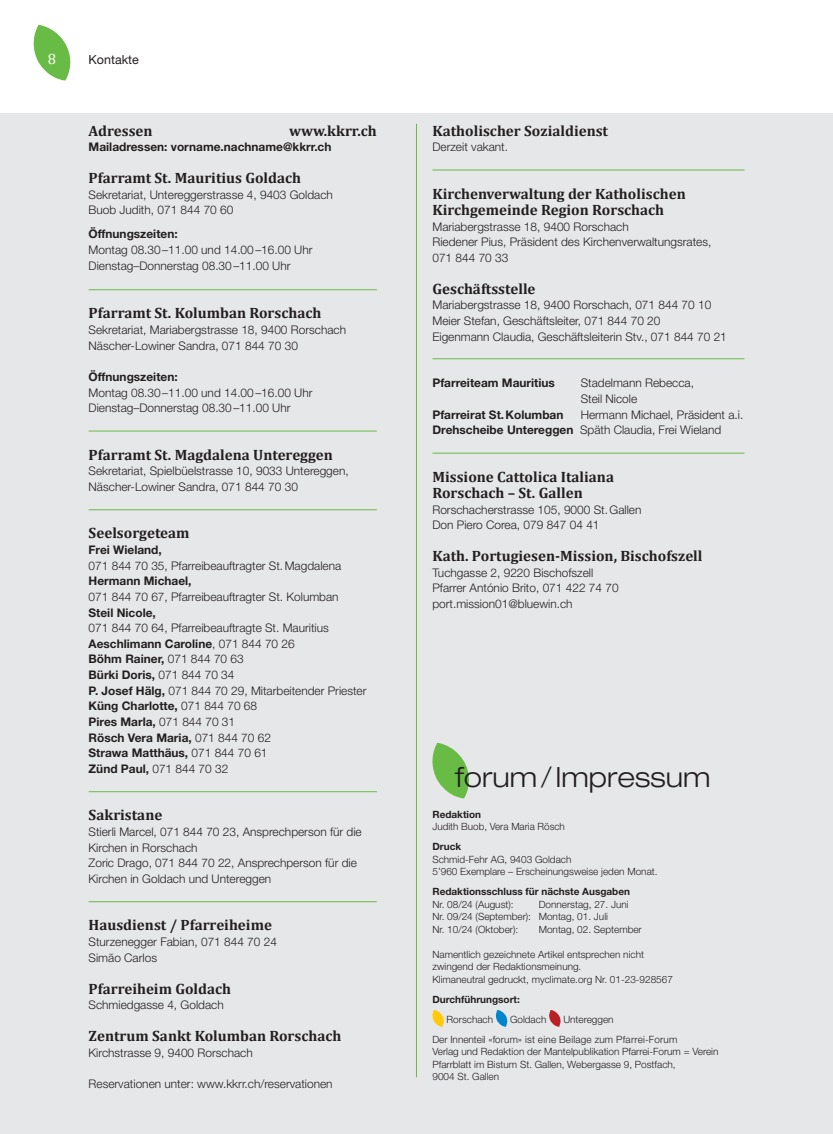
<style>
.page{position:relative;width:833px;height:1134px;background:#fff}
.page>*{position:absolute;margin:0;border:0;box-sizing:border-box;transform-origin:0 0}
.t1{font:300 expanded 27.88px "Helvetica Neue LT Std";color:#231f20}
.t2{font:700 15px/16.2px "Cambria";color:#231f20}
.t3{font:15px "Cambria";color:#fff}
.t4{font:12.5px "Helvetica Neue LT Std";color:#231f20}
.t5{font:300 11.88px/15.6px "Helvetica Neue LT Std";color:#231f20}
.t6{font:700 11.88px "Helvetica Neue LT Std";color:#231f20}
.t7{font:300 10px/12.5px "Helvetica Neue LT Std";color:#231f20}
.t8{font:700 10px "Helvetica Neue LT Std";color:#231f20}
.s1{font-weight:700}
</style>
<div class="page">
<div style="left:0;top:113px;width:833px;height:1021px;background:#e6e7e9"></div>
<hr style="left:89px;top:289px;width:288px;height:1px;background:#68bc45">
<hr style="left:89px;top:431px;width:288px;height:1px;background:#68bc45">
<hr style="left:89px;top:509px;width:288px;height:1px;background:#68bc45">
<hr style="left:89px;top:791px;width:288px;height:1px;background:#68bc45">
<hr style="left:89px;top:901px;width:288px;height:1px;background:#68bc45">
<hr style="left:432px;top:170px;width:312px;height:1px;background:#68bc45">
<hr style="left:432px;top:358px;width:312px;height:1px;background:#68bc45">
<hr style="left:432px;top:453px;width:312px;height:1px;background:#68bc45">
<hr style="left:416px;top:124px;width:1px;height:953px;background:#68bc45">
<svg style="left:432px;top:1010px;width:12px;height:17px"></svg>
<svg style="left:495px;top:1010px;width:13px;height:17px"></svg>
<svg style="left:549px;top:1010px;width:12px;height:17px"></svg>
<svg style="left:432px;top:743px;width:37px;height:55px"></svg>
<svg style="left:33px;top:25px;width:38px;height:56px"></svg>
<p class="t3" style="left:48px;top:50px;width:10px">8</p>
<p class="t4" style="left:89px;top:52px;width:52px">Kontakte</p>
<p class="t2" style="left:89px;top:122px;width:66px">Adressen</p>
<p class="t2" style="left:289px;top:122px;width:89px">www.kkrr.ch</p>
<p class="t6" style="left:89px;top:140px;width:244px">Mailadressen: vorname.nachname@kkrr.ch</p>
<p class="t2" style="left:89px;top:169px;width:214px">Pfarramt St. Mauritius Goldach</p>
<p class="t5" style="left:89px;top:186px;width:246px">Sekretariat, Untereggerstrasse 4, 9403 Goldach<br>Buob Judith, 071 844 70 60</p>
<p class="t6" style="left:89px;top:227px;width:91px">Öffnungszeiten:</p>
<p class="t5" style="left:89px;top:242px;width:225px">Montag 08.30–11.00 und 14.00–16.00 Uhr<br>Dienstag–Donnerstag 08.30–11.00 Uhr</p>
<p class="t2" style="left:89px;top:305px;width:234px">Pfarramt St. Kolumban Rorschach</p>
<p class="t5" style="left:89px;top:322px;width:259px">Sekretariat, Mariabergstrasse 18, 9400 Rorschach<br>Näscher-Lowiner Sandra, 071 844 70 30</p>
<p class="t6" style="left:89px;top:369px;width:91px">Öffnungszeiten:</p>
<p class="t5" style="left:89px;top:384px;width:225px">Montag 08.30–11.00 und 14.00–16.00 Uhr<br>Dienstag–Donnerstag 08.30–11.00 Uhr</p>
<p class="t2" style="left:89px;top:446px;width:246px">Pfarramt St. Magdalena Untereggen</p>
<p class="t5" style="left:89px;top:463px;width:262px">Sekretariat, Spielbüelstrasse 10, 9033 Untereggen,<br>Näscher-Lowiner Sandra, 071 844 70 30</p>
<p class="t2" style="left:89px;top:525px;width:102px">Seelsorgeteam</p>
<p class="t6" style="left:89px;top:542px;width:75px">Frei Wieland,</p>
<p class="t5" style="left:89px;top:557px;width:254px">071 844 70 35, Pfarreibeauftragter St.Magdalena</p>
<p class="t6" style="left:89px;top:574px;width:104px">Hermann Michael,</p>
<p class="t5" style="left:89px;top:589px;width:251px">071 844 70 67, Pfarreibeauftragter St. Kolumban</p>
<p class="t6" style="left:89px;top:605px;width:69px">Steil Nicole,</p>
<p class="t5" style="left:89px;top:620px;width:279px">071 844 70 64, Pfarreibeauftragte St. Mauritius<br><span class="s1">Aeschlimann Caroline</span>, 071 844 70 26<br><span class="s1">Böhm Rainer,</span> 071 844 70 63<br><span class="s1">Bürki Doris,</span> 071 844 70 34<br><span class="s1">P. Josef Hälg,</span> 071 844 70 29, Mitarbeitender Priester<br><span class="s1">Küng Charlotte,</span> 071 844 70 68<br><span class="s1">Pires Marla,</span> 071 844 70 31<br><span class="s1">Rösch Vera Maria,</span> 071 844 70 62<br><span class="s1">Strawa Matthäus,</span> 071 844 70 61<br><span class="s1">Zünd Paul,</span> 071 844 70 32</p>
<p class="t2" style="left:89px;top:807px;width:75px">Sakristane</p>
<p class="t5" style="left:89px;top:824px;width:275px">Stierli Marcel, 071 844 70 23, Ansprechperson für die Kirchen in Rorschach<br>Zoric Drago, 071 844 70 22, Ansprechperson für die Kirchen in Goldach und Untereggen</p>
<p class="t2" style="left:89px;top:917px;width:185px">Hausdienst / Pfarreiheime</p>
<p class="t5" style="left:89px;top:934px;width:190px">Sturzenegger Fabian, 071 844 70 24<br>Simão Carlos</p>
<p class="t2" style="left:89px;top:980px;width:144px">Pfarreiheim Goldach</p>
<p class="t5" style="left:89px;top:997px;width:137px">Schmiedgasse 4, Goldach</p>
<p class="t2" style="left:89px;top:1027px;width:254px">Zentrum Sankt Kolumban Rorschach</p>
<p class="t5" style="left:89px;top:1044px;width:166px">Kirchstrasse 9, 9400 Rorschach</p>
<p class="t5" style="left:89px;top:1075px;width:245px">Reservationen unter: www.kkrr.ch/reservationen</p>
<p class="t2" style="left:432px;top:122px;width:177px">Katholischer Sozialdienst</p>
<p class="t5" style="left:432px;top:139px;width:77px">Derzeit vakant.</p>
<p class="t2" style="left:432px;top:185px;width:255px">Kirchenverwaltung der Katholischen<br>Kirchgemeinde Region Rorschach</p>
<p class="t5" style="left:432px;top:218px;width:280px">Mariabergstrasse 18, 9400 Rorschach<br>Riedener Pius, Präsident des Kirchenverwaltungsrates,<br>071 844 70 33</p>
<p class="t2" style="left:432px;top:280px;width:105px">Geschäftsstelle</p>
<p class="t5" style="left:432px;top:297px;width:296px">Mariabergstrasse 18, 9400 Rorschach, 071 844 70 10<br>Meier Stefan, Geschäftsleiter, 071 844 70 20<br>Eigenmann Claudia, Geschäftsleiterin Stv., 071 844 70 21</p>
<p class="t6" style="left:432px;top:376px;width:124px">Pfarreiteam Mauritius</p>
<p class="t5" style="left:580px;top:375px;width:115px">Stadelmann Rebecca,<br>Steil Nicole</p>
<p class="t6" style="left:432px;top:407px;width:132px">Pfarreirat St.Kolumban</p>
<p class="t5" style="left:432px;top:406px;width:312px;text-indent:148px">Hermann Michael, Präsident a.i.<br><span class="s1">Drehscheibe Untereggen</span> Späth Claudia, Frei Wieland</p>
<p class="t2" style="left:432px;top:468px;width:183px">Missione Cattolica Italiana<br>Rorschach – St. Gallen</p>
<p class="t5" style="left:432px;top:501px;width:210px">Rorschacherstrasse 105, 9000 St.Gallen<br>Don Piero Corea, 079 847 04 41</p>
<p class="t2" style="left:432px;top:547px;width:271px">Kath. Portugiesen-Mission, Bischofszell</p>
<p class="t5" style="left:432px;top:564px;width:188px">Tuchgasse 2, 9220 Bischofszell<br>Pfarrer António Brito, 071 422 74 70 port.mission01@bluewin.ch</p>
<h1 class="t1" style="left:455px;top:760px;width:257px">forum/ Impressum</h1>
<p class="t8" style="left:432px;top:808px;width:50px">Redaktion</p>
<p class="t7" style="left:432px;top:820px;width:134px">Judith Buob, Vera Maria Rösch</p>
<p class="t8" style="left:432px;top:841px;width:30px">Druck</p>
<p class="t7" style="left:432px;top:853px;width:227px">Schmid-Fehr AG, 9403 Goldach<br>5’960 Exemplare – Erscheinungsweise jeden Monat.</p>
<p class="t8" style="left:432px;top:886px;width:199px">Redaktionsschluss für nächste Ausgaben</p>
<p class="t7" style="left:432px;top:898px;width:83px">Nr. 08/24 (August):</p>
<p class="t7" style="left:432px;top:898px;width:198px;text-indent:106px">Donnerstag, 27. Juni<br>Nr. 09/24 (September): Montag, 01. Juli<br>Nr. 10/24 (Oktober):</p>
<p class="t7" style="left:539px;top:923px;width:104px">Montag, 02. September</p>
<p class="t7" style="left:432px;top:948px;width:242px">Namentlich gezeichnete Artikel entsprechen nicht zwingend der Redaktionsmeinung.<br>Klimaneutral gedruckt, myclimate.org Nr. 01-23-928567</p>
<p class="t8" style="left:432px;top:993px;width:89px">Durchführungsort:</p>
<p class="t7" style="left:446px;top:1013px;width:48px">Rorschach</p>
<p class="t7" style="left:510px;top:1013px;width:38px">Goldach</p>
<p class="t7" style="left:432px;top:1009px;width:246px;line-height:20px;text-indent:131px">Untereggen<br>Der Innenteil «forum» ist eine Beilage zum Pfarrei-Forum</p>
<p class="t7" style="left:432px;top:1045px;width:287px">Verlag und Redaktion der Mantelpublikation Pfarrei-Forum = Verein<br>Pfarrblatt im Bistum St. Gallen, Webergasse 9, Postfach,<br>9004 St. Gallen</p>
</div>
